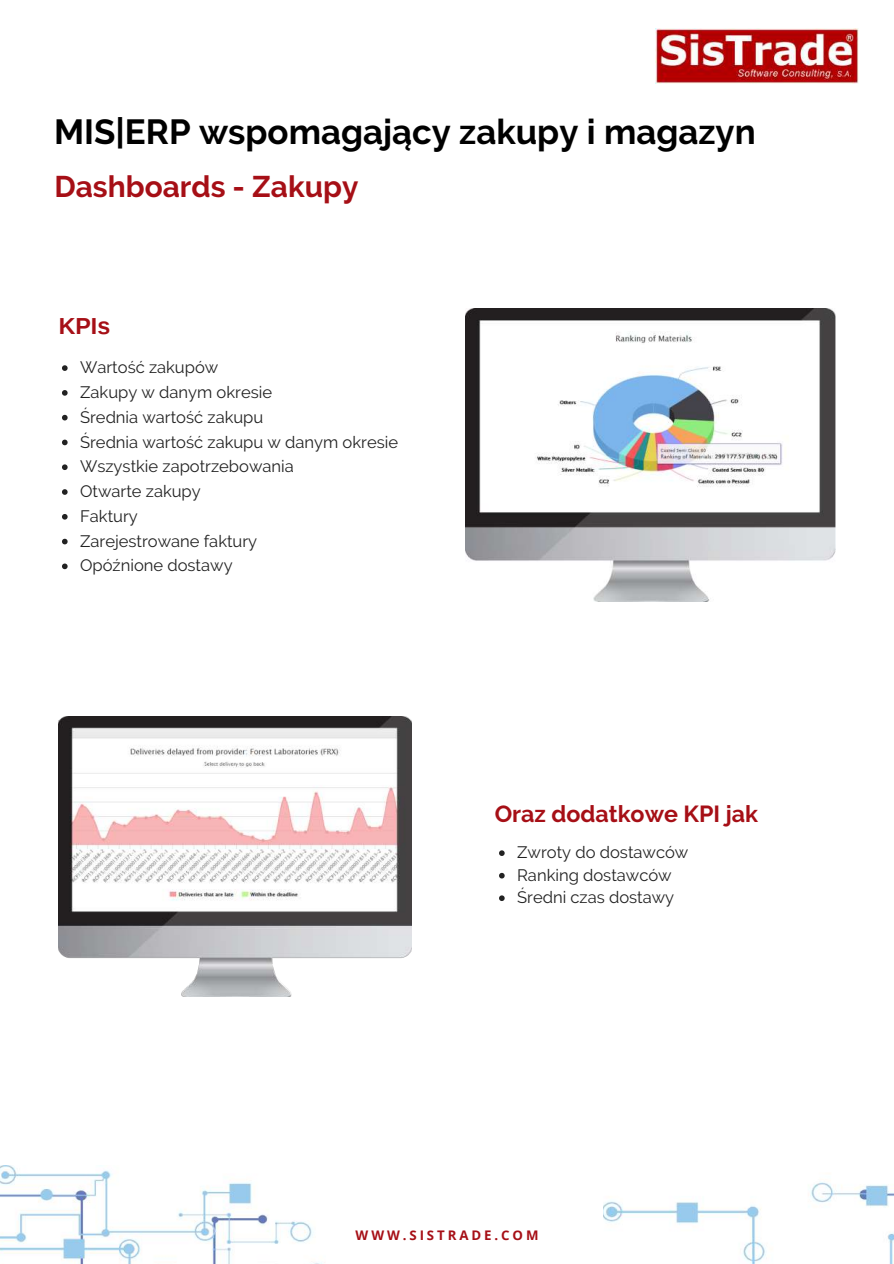
<style>
.page{position:relative;width:894px;height:1264px;background:#fff}
.page>*{position:absolute;margin:0;border:0;box-sizing:border-box;transform-origin:0 0}
.t1{font:700 34.8px "Raleway";color:#000}
.t2{font:700 29.85px "Raleway";color:#a60f16}
.t3{font:700 23.25px "Raleway";color:#a60f16}
.t4{font:700 23.25px "Arimo";color:#a60f16}
.t5{font:16.5px/24.8px "Raleway";color:#222}
.t6{font:700 13.2px "Open Sans";letter-spacing:.22em;color:#a60f16}
</style>
<div class="page">
<svg style="left:62px;top:365px;width:6px;height:6px"></svg>
<svg style="left:62px;top:390px;width:6px;height:6px"></svg>
<svg style="left:62px;top:415px;width:6px;height:5px"></svg>
<svg style="left:62px;top:439px;width:6px;height:6px"></svg>
<svg style="left:62px;top:464px;width:6px;height:6px"></svg>
<svg style="left:62px;top:489px;width:6px;height:6px"></svg>
<svg style="left:62px;top:514px;width:6px;height:5px"></svg>
<svg style="left:62px;top:538px;width:6px;height:6px"></svg>
<svg style="left:62px;top:563px;width:6px;height:6px"></svg>
<svg style="left:499px;top:850px;width:5px;height:6px"></svg>
<svg style="left:499px;top:872px;width:5px;height:6px"></svg>
<svg style="left:499px;top:895px;width:5px;height:6px"></svg>
<img style="left:655px;top:29px;width:203px;height:55px">
<img style="left:465px;top:309px;width:370px;height:292px">
<img style="left:59px;top:716px;width:352px;height:280px">
<img style="left:0;top:1165px;width:322px;height:98px">
<img style="left:603px;top:1182px;width:290px;height:81px">
<h1 class="t1" style="left:54px;top:112px;width:703px">MIS|ERP wspomagający zakupy i magazyn</h1>
<h2 class="t2" style="left:54px;top:169px;width:305px">Dashboards - Zakupy</h2>
<h3 class="t4" style="left:59px;top:313px;width:53px">KPIs</h3>
<p class="t5" style="left:80px;top:355px;width:319px">Wartość zakupów<br>Zakupy w danym okresie<br>Średnia wartość zakupu<br>Średnia wartość zakupu w danym okresie<br>Wszystkie zapotrzebowania<br>Otwarte zakupy<br>Faktury<br>Zarejestrowane faktury<br>Opóźnione dostawy</p>
<h3 class="t3" style="left:494px;top:800px;width:265px">Oraz dodatkowe KPI jak</h3>
<p class="t5" style="left:517px;top:841px;width:173px;line-height:22.5px">Zwroty do dostawców<br>Ranking dostawców<br>Średni czas dostawy</p>
<p class="t6" style="left:355px;top:1225px;width:184px">WWW.SISTRADE.COM</p>
</div>
